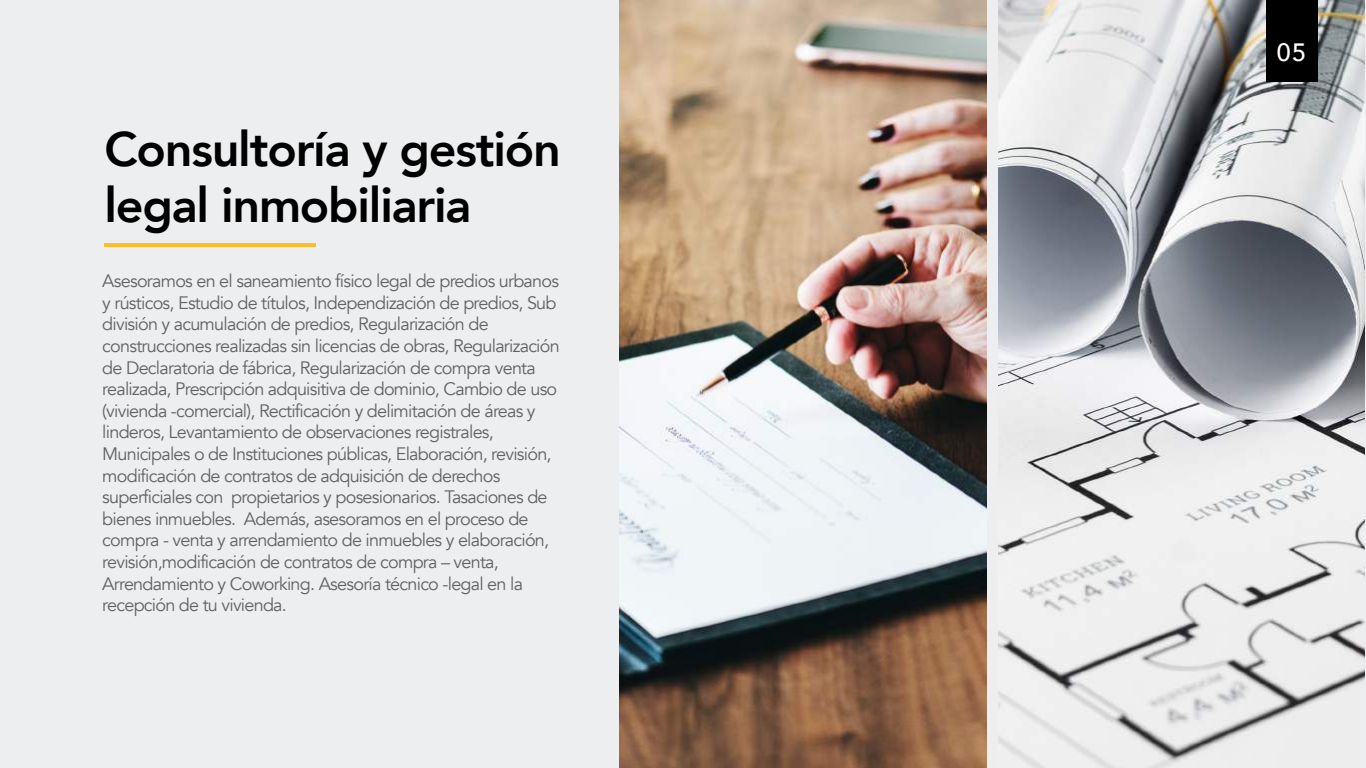
<style>
.page{position:relative;width:1366px;height:768px;background:#edeeef}
.page>*{position:absolute;margin:0;border:0;box-sizing:border-box;transform-origin:0 0}
.t1{font:800 48.4px/56px "Avenir";letter-spacing:-.025em;color:#000}
.t2{font:500 25px "Avenir";color:#fff}
.t3{font:18px/21.6px "Avenir";letter-spacing:-.04em;color:#626262}
</style>
<div class="page">
<img style="left:619px;top:0;width:367px;height:768px">
<img style="left:998px;top:1px;width:367px;height:767px">
<div style="left:1266px;top:0;width:52px;height:81px;background:#000"></div>
<hr style="left:105px;top:243px;width:211px;height:4px;background:#febd24">
<h1 class="t1" style="left:105px;top:121px;width:458px">Consultoría y gestión legal inmobiliaria</h1>
<p class="t3" style="left:102px;top:271px;width:459px">Asesoramos en el saneamiento físico legal de predios urbanos y rústicos, Estudio de títulos, Independización de predios, Sub división y acumulación de predios, Regularización de construcciones realizadas sin licencias de obras, Regularización de Declaratoria de fábrica, Regularización de compra venta realizada, Prescripción adquisitiva de dominio, Cambio de uso (vivienda -comercial), Rectificación y delimitación de áreas y linderos, Levantamiento de observaciones registrales, Municipales o de Instituciones públicas, Elaboración, revisión, modificación de contratos de adquisición de derechos superficiales con propietarios y posesionarios. Tasaciones de bienes inmuebles. Además, asesoramos en el proceso de compra - venta y arrendamiento de inmuebles y elaboración, revisión,modificación de contratos de compra – venta, Arrendamiento y Coworking. Asesoría técnico -legal en la recepción de tu vivienda.</p>
<h2 class="t2" style="left:1277px;top:31px;width:31px">05</h2>
</div>
